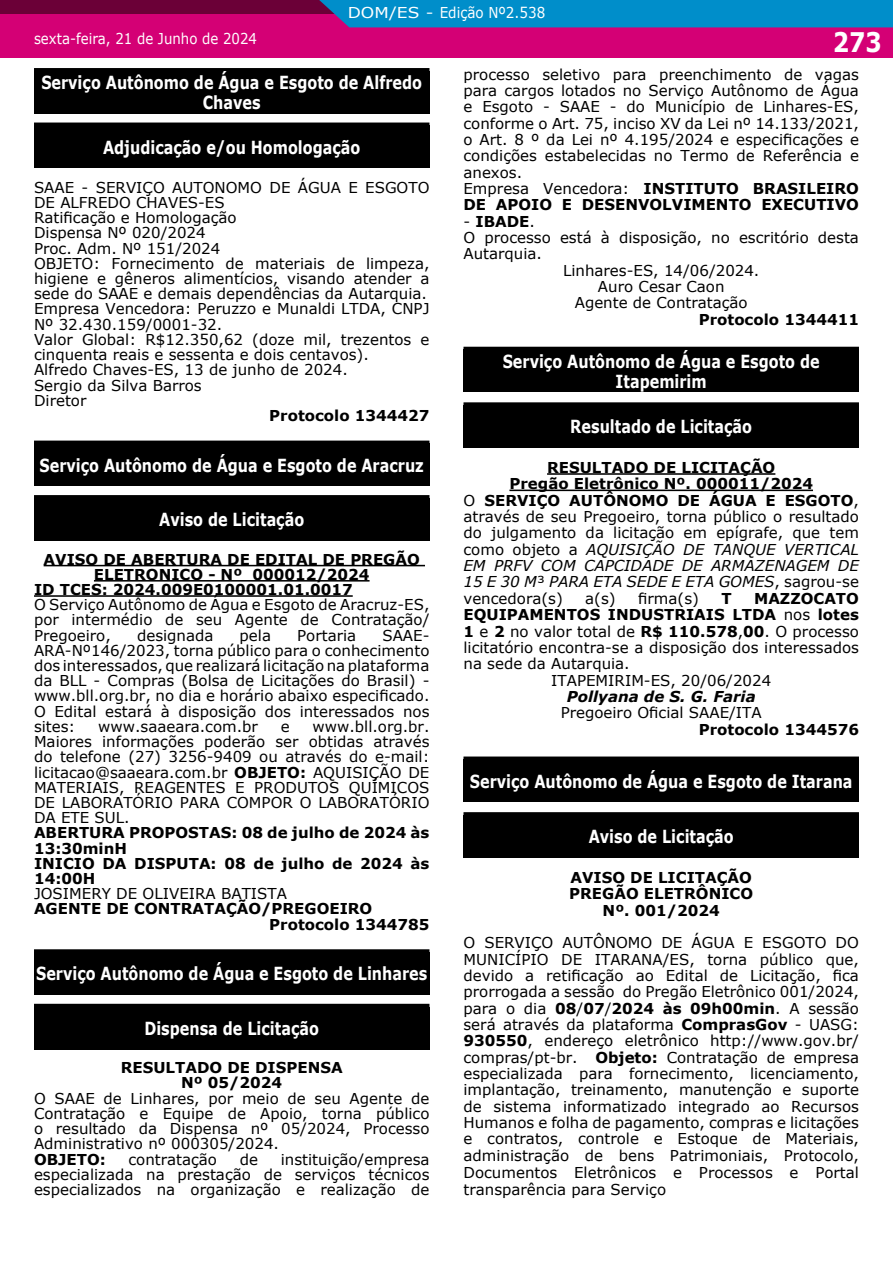
<style>
.page{position:relative;width:893px;height:1263px;background:#fff}
.page>*{position:absolute;margin:0;border:0;box-sizing:border-box;transform-origin:0 0}
.t1{font:700 27px "Verdana";color:#fff;scale:.85 1}
.t2{font:700 18px/19.5px "Verdana";color:#fff;text-align:center;scale:.8 1}
.t3{font:15px/15.1px "Verdana";color:#000;text-align:justify}
.t4{font:700 15px/15.1px "Verdana";color:#000}
.t5{font:italic 15px "Verdana";color:#000}
.t6{font:15px "Verdana";color:#fff;scale:.89 1}
.t7{font:15px "Verdana";color:#fff;scale:1.14 1}
.t8{font:italic 700 15px "Verdana";color:#000}
.s1{font-weight:700}
.s2{font-weight:400}
.s3{font-style:normal}
</style>
<div class="page">
<hr style="left:0;top:0;width:1px;height:57px;background:#d40075">
<svg style="left:0;top:0;width:1px;height:14px"></svg>
<div style="left:1px;top:0;width:892px;height:57px;background:#d40075"></div>
<div style="left:1px;top:0;width:892px;height:14px;background:#6b0037"></div>
<div style="left:319px;top:0;width:574px;height:27px;background:#008eca"></div>
<hr style="left:44px;top:565px;width:381px;height:1px;background:#000">
<hr style="left:94px;top:580px;width:276px;height:2px;background:#000">
<hr style="left:34px;top:595px;width:319px;height:2px;background:#000">
<div style="left:34px;top:71px;width:395px;height:43px;background:#000"></div>
<div style="left:34px;top:68px;width:395px;height:6px;background:#000"></div>
<div style="left:34px;top:126px;width:395px;height:42px;background:#000"></div>
<div style="left:34px;top:123px;width:395px;height:6px;background:#000"></div>
<div style="left:34px;top:444px;width:395px;height:42px;background:#000"></div>
<div style="left:34px;top:441px;width:395px;height:6px;background:#000"></div>
<div style="left:34px;top:498px;width:395px;height:43px;background:#000"></div>
<div style="left:34px;top:495px;width:395px;height:6px;background:#000"></div>
<div style="left:34px;top:952px;width:395px;height:43px;background:#000"></div>
<div style="left:34px;top:949px;width:395px;height:6px;background:#000"></div>
<div style="left:34px;top:1007px;width:395px;height:42px;background:#000"></div>
<div style="left:34px;top:1004px;width:395px;height:6px;background:#000"></div>
<hr style="left:547px;top:473px;width:228px;height:2px;background:#000">
<hr style="left:509px;top:490px;width:304px;height:1px;background:#000">
<div style="left:463px;top:350px;width:396px;height:42px;background:#000"></div>
<div style="left:463px;top:347px;width:396px;height:6px;background:#000"></div>
<div style="left:463px;top:405px;width:396px;height:43px;background:#000"></div>
<div style="left:463px;top:402px;width:396px;height:6px;background:#000"></div>
<div style="left:463px;top:759px;width:396px;height:43px;background:#000"></div>
<div style="left:463px;top:756px;width:396px;height:6px;background:#000"></div>
<div style="left:463px;top:815px;width:396px;height:43px;background:#000"></div>
<div style="left:463px;top:812px;width:396px;height:6px;background:#000"></div>
<p class="t7" style="left:348px;top:2px;width:175px">DOM/ES - Edição Nº2.538</p>
<p class="t6" style="left:34px;top:28px;width:252px">sexta-feira, 21 de Junho de 2024</p>
<p class="t2" style="left:41px;top:73px;width:477px">Serviço Autônomo de Água e Esgoto de Alfredo<br>Chaves</p>
<p class="t2" style="left:103px;top:137px;width:323px">Adjudicação e/ou Homologação</p>
<p class="t3" style="left:34px;top:180px;width:397px;text-align:left">SAAE - SERVIÇO AUTONOMO DE ÁGUA E ESGOTO DE ALFREDO CHAVES-ES<br>Ratificação e Homologação<br>Dispensa Nº 020/2024<br>Proc. Adm. Nº 151/2024<br>OBJETO: Fornecimento de materiais de limpeza, higiene e gêneros alimentícios, visando atender a sede do SAAE e demais dependências da Autarquia.<br>Empresa Vencedora: Peruzzo e Munaldi LTDA, CNPJ Nº 32.430.159/0001-32.<br>Valor Global: R$12.350,62 (doze mil, trezentos e cinquenta reais e sessenta e dois centavos).<br>Alfredo Chaves-ES, 13 de junho de 2024.<br>Sergio da Silva Barros<br>Diretor</p>
<p class="t4" style="left:269px;top:408px;width:162px">Protocolo 1344427</p>
<p class="t2" style="left:40px;top:455px;width:482px">Serviço Autônomo de Água e Esgoto de Aracruz</p>
<p class="t2" style="left:159px;top:509px;width:183px">Aviso de Licitação</p>
<p class="t4" style="left:44px;top:551px;width:378px">AVISO DE ABERTURA DE EDITAL DE PREGÃO</p>
<p class="t4" style="left:94px;top:566px;width:277px">ELETRONICO - Nº 000012/2024</p>
<p class="t4" style="left:34px;top:582px;width:320px">ID TCES: 2024.009E0100001.01.0017</p>
<p class="t3" style="left:34px;top:597px;width:397px">O Serviço Autônomo de Água e Esgoto de Aracruz-ES, por intermédio de seu Agente de Contratação/ Pregoeiro,</p>
<p class="t3" style="left:137px;top:627px;width:78px">designada</p>
<p class="t3" style="left:240px;top:627px;width:33px">pela</p>
<p class="t3" style="left:297px;top:627px;width:61px">Portaria</p>
<p class="t3" style="left:34px;top:627px;width:397px;text-indent:348px">SAAE-ARA-Nº146/2023, torna público para o conhecimento dos interessados, que realizará licitação na plataforma da BLL - Compras (Bolsa de Licitações do Brasil) - www.bll.org.br, no dia e horário abaixo especificado.<br>O Edital estará à disposição dos interessados nos sites:</p>
<p class="t3" style="left:34px;top:719px;width:397px;text-indent:279px">www.bll.org.br.<br>Maiores informações poderão ser obtidas através do telefone (27) 3256-9409 ou através do e-mail: licitacao@saaeara.com.br <span class="s1">OBJETO:</span> AQUISIÇÃO DE MATERIAIS, REAGENTES E PRODUTOS QUÍMICOS DE LABORATÓRIO PARA COMPOR O LABORATÓRIO DA ETE SUL.</p>
<p class="t4" style="left:34px;top:825px;width:397px">ABERTURA PROPOSTAS: 08 de julho de 2024 às<br>13:30minH<br>INICIO DA DISPUTA: 08 de julho de 2024 às<br>14:00H</p>
<p class="t3" style="left:34px;top:886px;width:254px">JOSIMERY DE OLIVEIRA BATISTA</p>
<p class="t4" style="left:269px;top:901px;width:162px;text-indent:-235px">AGENTE DE CONTRATAÇÃO/PREGOEIRO<br>Protocolo 1344785</p>
<p class="t2" style="left:36px;top:964px;width:490px">Serviço Autônomo de Água e Esgoto de Linhares</p>
<p class="t2" style="left:144px;top:1018px;width:220px">Dispensa de Licitação</p>
<p class="t4" style="left:121px;top:1060px;width:223px;text-align:center">RESULTADO DE DISPENSA<br>Nº 05/2024</p>
<p class="t3" style="left:34px;top:1090px;width:397px">O SAAE de Linhares, por meio de seu Agente de Contratação e Equipe de Apoio, torna público o resultado da Dispensa nº 05/2024, Processo Administrativo nº 000305/2024.</p>
<p class="t4" style="left:34px;top:1151px;width:73px">OBJETO:</p>
<p class="t3" style="left:128px;top:1151px;width:90px">contratação</p>
<p class="t3" style="left:240px;top:1151px;width:20px">de</p>
<p class="t3" style="left:98px;top:719px;width:161px">www.saaeara.com.br</p>
<p class="t3" style="left:281px;top:719px;width:10px">e</p>
<p class="t3" style="left:34px;top:1151px;width:397px;text-indent:247px">instituição/empresa especializada na prestação de serviços técnicos especializados na organização e realização de</p>
<h1 class="t1" style="left:833px;top:23px;width:59px">273</h1>
<p class="t3" style="left:463px;top:66px;width:397px;line-height:16.4px;text-align:left">processo seletivo para preenchimento de vagas para cargos lotados no Serviço Autônomo de Água e Esgoto - SAAE - do Município de Linhares-ES, conforme o Art. 75, inciso XV da Lei nº 14.133/2021, o Art. 8 º da Lei nº 4.195/2024 e especificações e condições estabelecidas no Termo de Referência e anexos.<br>Empresa Vencedora: <span class="s1">INSTITUTO BRASILEIRO DE APOIO E DESENVOLVIMENTO EXECUTIVO</span></p>
<p class="t4" style="left:463px;top:213px;width:73px"><span class="s2">-</span> IBADE<span class="s2">.</span></p>
<p class="t3" style="left:463px;top:230px;width:397px">O processo está à disposição, no escritório desta</p>
<p class="t3" style="left:463px;top:246px;width:80px">Autarquia.</p>
<p class="t3" style="left:563px;top:263px;width:198px">Linhares-ES, 14/06/2024.</p>
<p class="t3" style="left:598px;top:279px;width:128px">Auro Cesar Caon</p>
<p class="t3" style="left:575px;top:295px;width:174px">Agente de Contratação</p>
<p class="t4" style="left:699px;top:311px;width:162px">Protocolo 1344411</p>
<p class="t2" style="left:503px;top:351px;width:398px">Serviço Autônomo de Água e Esgoto de<br>Itapemirim</p>
<p class="t2" style="left:570px;top:417px;width:229px">Resultado de Licitação</p>
<p class="t4" style="left:547px;top:460px;width:230px">RESULTADO DE LICITAÇÃO</p>
<p class="t4" style="left:509px;top:476px;width:305px">Pregão Eletrônico Nº. 000011/2024</p>
<p class="t4" style="left:463px;top:492px;width:397px"><span class="s2">O</span> SERVIÇO AUTÔNOMO DE ÁGUA E ESGOTO<span class="s2">,</span></p>
<p class="t3" style="left:463px;top:509px;width:397px">através de seu Pregoeiro, torna público o resultado</p>
<p class="t3" style="left:463px;top:525px;width:397px">do julgamento da licitação em epígrafe, que tem</p>
<p class="t5" style="left:463px;top:539px;width:397px"><span class="s3">como objeto a</span> AQUISIÇÃO DE TANQUE VERTICAL</p>
<p class="t5" style="left:463px;top:555px;width:397px">EM PRFV COM CAPCIDADE DE ARMAZENAGEM DE</p>
<p class="t5" style="left:463px;top:572px;width:397px">15 E 30 M<span class="s3">³</span> PARA ETA SEDE E ETA GOMES<span class="s3">, sagrou-se</span></p>
<p class="t3" style="left:463px;top:591px;width:101px">vencedora(s)</p>
<p class="t3" style="left:585px;top:591px;width:32px">a(s)</p>
<p class="t3" style="left:638px;top:591px;width:62px">firma(s)</p>
<p class="t4" style="left:721px;top:590px;width:12px">T</p>
<p class="t4" style="left:754px;top:590px;width:106px">MAZZOCATO</p>
<p class="t4" style="left:463px;top:607px;width:397px">EQUIPAMENTOS INDUSTRIAIS LTDA <span class="s2">nos</span> lotes</p>
<p class="t3" style="left:463px;top:623px;width:397px"><span class="s1">1</span> e <span class="s1">2</span> no valor total de <span class="s1">R$ 110.578</span>,<span class="s1">00</span>. O processo</p>
<p class="t3" style="left:463px;top:640px;width:397px">licitatório encontra-se a disposição dos interessados</p>
<p class="t3" style="left:463px;top:656px;width:168px">na sede da Autarquia.</p>
<p class="t3" style="left:551px;top:672px;width:221px">ITAPEMIRIM-ES, 20/06/2024</p>
<p class="t8" style="left:567px;top:686px;width:191px">Pollyana de S. G. Faria</p>
<p class="t3" style="left:561px;top:705px;width:203px">Pregoeiro Oficial SAAE/ITA</p>
<p class="t4" style="left:699px;top:721px;width:162px">Protocolo 1344576</p>
<p class="t2" style="left:470px;top:771px;width:480px">Serviço Autônomo de Água e Esgoto de Itarana</p>
<p class="t2" style="left:589px;top:827px;width:183px">Aviso de Licitação</p>
<p class="t4" style="left:569px;top:869px;width:185px;line-height:16.4px;text-align:center">AVISO DE LICITAÇÃO<br>PREGÃO ELETRÔNICO<br>Nº. 001/2024</p>
<p class="t3" style="left:463px;top:934px;width:397px;line-height:16.5px">O SERVIÇO AUTÔNOMO DE ÁGUA E ESGOTO DO MUNICÍPIO DE ITARANA/ES, torna público que, devido a retificação ao Edital de Licitação, fica prorrogada a sessão do Pregão Eletrônico 001/2024, para o dia <span class="s1">08</span>/<span class="s1">07</span>/<span class="s1">2024 às 09h00min</span>. A sessão será através da plataforma <span class="s1">ComprasGov</span> - UASG:<br><span class="s1">930550</span>, endereço eletrônico http://www.gov.br/ compras/pt-br. <span class="s1">Objeto:</span> Contratação de empresa especializada para fornecimento, licenciamento, implantação, treinamento, manutenção e suporte de sistema informatizado integrado ao Recursos Humanos e folha de pagamento, compras e licitações e contratos, controle e Estoque de Materiais, administração de bens Patrimoniais, Protocolo, Documentos Eletrônicos e Processos e Portal transparência para Serviço</p>
</div>
